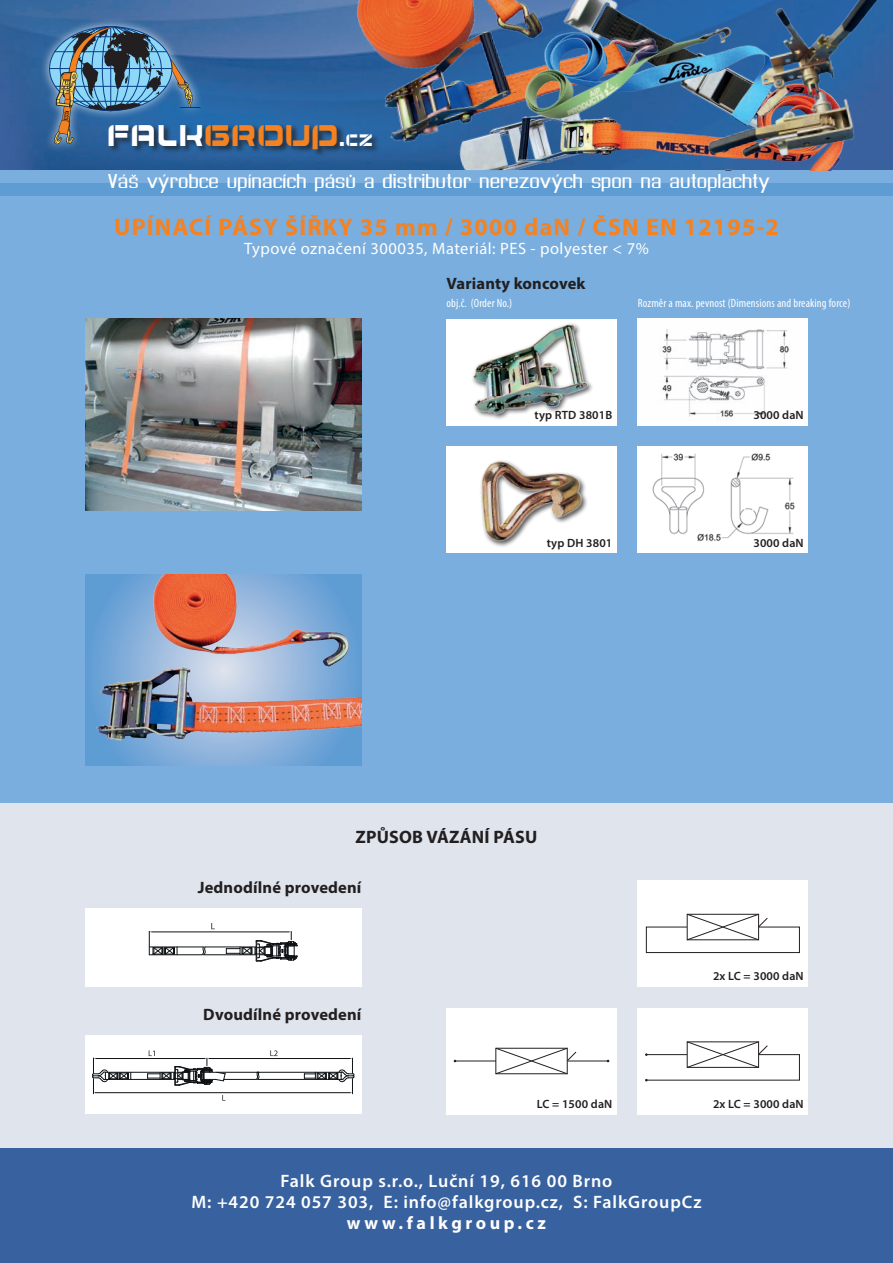
<style>
.page{position:relative;width:893px;height:1263px;background:#fff}
.page>*{position:absolute;margin:0;border:0;box-sizing:border-box;transform-origin:0 0}
.t1{font:29.7px "Airlock";letter-spacing:.05em;color:#f58220;scale:.91 1}
.t2{font:700 24px "Myriad Pro";letter-spacing:.05em;color:#f58220}
.t3{font:600 18px/21px "Myriad Pro";letter-spacing:.05em;color:#fff;text-align:center}
.t4{font:700 18px "Myriad Pro";letter-spacing:.01em;color:#231f20}
.t5{font:700 18px "Myriad Pro";letter-spacing:.2em;color:#fff}
.t6{font:700 16.5px "Myriad Pro";letter-spacing:.01em;color:#231f20}
.t7{font:16.5px "Myriad Pro";letter-spacing:.03em;color:#fff}
.t8{font:15.75px "Asseenon TV";letter-spacing:.01em;color:#fff}
.t9{font:600 12px "Myriad Pro";letter-spacing:.01em;color:#231f20}
.t10{font:condensed 12px "Myriad Pro";letter-spacing:.01em;color:#fff}
.s1{color:#fff}
.s2{font-size:23.1px;color:#fff}
.s3{font-size:16.5px;color:#fff}
</style>
<div class="page">
<div style="left:0;top:191px;width:893px;height:613px;background:#79aede"></div>
<div style="left:0;top:1148px;width:893px;height:115px;background:#38629f"></div>
<div style="left:0;top:804px;width:893px;height:344px;background:#dfe4ed"></div>
<img style="left:85px;top:319px;width:276px;height:191px">
<div style="left:446px;top:319px;width:171px;height:106px;background:#fff"></div>
<img style="left:472px;top:323px;width:120px;height:96px">
<img style="left:638px;top:319px;width:170px;height:106px">
<div style="left:446px;top:1008px;width:171px;height:106px;background:#fff"></div>
<hr style="left:455px;top:1061px;width:153px;height:1px;background:#231f20">
<svg style="left:495px;top:1048px;width:81px;height:26px"></svg>
<div style="left:638px;top:880px;width:170px;height:106px;background:#fff"></div>
<div style="left:646px;top:927px;width:154px;height:26px;border:1px solid #231f20"></div>
<svg style="left:687px;top:914px;width:81px;height:26px"></svg>
<img style="left:638px;top:446px;width:170px;height:107px">
<div style="left:638px;top:1008px;width:170px;height:106px;background:#fff"></div>
<div style="left:646px;top:1054px;width:154px;height:26px;border:1px solid #231f20"></div>
<svg style="left:687px;top:1041px;width:81px;height:27px"></svg>
<div style="left:85px;top:1035px;width:276px;height:79px;background:#fff"></div>
<hr style="left:224px;top:1079px;width:32px;height:1px;background:#0e1214">
<hr style="left:204px;top:1072px;width:53px;height:1px;background:#0e1214">
<hr style="left:258px;top:1079px;width:83px;height:1px;background:#0e1214">
<hr style="left:259px;top:1072px;width:82px;height:1px;background:#0e1214">
<hr style="left:95px;top:1058px;width:110px;height:1px;background:#0e1214">
<hr style="left:209px;top:1058px;width:142px;height:1px;background:#0e1214">
<hr style="left:95px;top:1092px;width:256px;height:1px;background:#0e1214">
<hr style="left:105px;top:1079px;width:70px;height:1px;background:#0e1214">
<hr style="left:105px;top:1072px;width:70px;height:1px;background:#0e1214">
<svg style="left:304px;top:1058px;width:50px;height:36px"></svg>
<svg style="left:256px;top:1072px;width:3px;height:8px"></svg>
<svg style="left:92px;top:1058px;width:39px;height:36px"></svg>
<svg style="left:147px;top:1050px;width:79px;height:36px"></svg>
<svg style="left:270px;top:1050px;width:8px;height:6px"></svg>
<svg style="left:222px;top:1095px;width:3px;height:6px"></svg>
<div style="left:85px;top:908px;width:276px;height:78px;background:#fff"></div>
<hr style="left:151px;top:932px;width:138px;height:1px;background:#0e1214">
<hr style="left:149px;top:954px;width:53px;height:1px;background:#0e1214">
<hr style="left:204px;top:954px;width:52px;height:1px;background:#0e1214">
<hr style="left:149px;top:947px;width:54px;height:1px;background:#0e1214">
<hr style="left:205px;top:947px;width:51px;height:1px;background:#0e1214">
<svg style="left:226px;top:931px;width:72px;height:31px"></svg>
<svg style="left:211px;top:923px;width:4px;height:6px"></svg>
<svg style="left:201px;top:946px;width:5px;height:10px"></svg>
<svg style="left:149px;top:931px;width:29px;height:24px"></svg>
<img style="left:85px;top:574px;width:276px;height:191px">
<div style="left:446px;top:446px;width:171px;height:107px;background:#fff"></div>
<img style="left:480px;top:460px;width:107px;height:87px">
<img style="left:0;top:0;width:451px;height:170px">
<div style="left:40px;top:17px;width:168px;height:136px;background:#fff;opacity:.75"></div>
<div style="left:50px;top:27px;width:122px;height:84px;background:#8dd7f7;border-radius:50%"></div>
<div style="left:102px;top:26px;width:17px;height:85px;border:1px solid #083e89;border-radius:50%"></div>
<hr style="left:55px;top:51px;width:112px;height:1px;background:#083e89">
<hr style="left:50px;top:68px;width:122px;height:1px;background:#083e89">
<hr style="left:55px;top:86px;width:111px;height:1px;background:#083e89">
<svg style="left:170px;top:59px;width:31px;height:49px;background:#507292"></svg>
<svg style="left:54px;top:27px;width:109px;height:117px"></svg>
<div style="left:109px;top:124px;width:272px;height:34px;background:#231f20;opacity:.75"></div>
<div style="left:0;top:170px;width:893px;height:13px;background:#79aede"></div>
<div style="left:0;top:183px;width:893px;height:13px;background:#5e9cd4"></div>
<img style="left:451px;top:160px;width:60px;height:10px">
<img style="left:342px;top:0;width:169px;height:160px">
<img style="left:511px;top:152px;width:171px;height:18px">
<img style="left:501px;top:0;width:181px;height:152px">
<img style="left:682px;top:0;width:211px;height:171px">
<h1 class="t1" style="left:107px;top:122px;width:293px"><span class="s1">FALK</span>GROUP<span class="s2">.</span><span class="s3">CZ</span></h1>
<p class="t8" style="left:107px;top:170px;width:664px">Vás výrobce upínacích pásu a distributor nerezových spon na autoplachty</p>
<h2 class="t2" style="left:114px;top:211px;width:666px">UPÍNACÍ PÁSY ŠÍŘKY 35 mm / 3000 daN / ČSN EN 12195-2</h2>
<p class="t7" style="left:244px;top:239px;width:406px">Typové označení 300035, Materiál: PES - polyester &lt; 7%</p>
<p class="t6" style="left:446px;top:272px;width:141px">Varianty koncovek</p>
<p class="t10" style="left:446px;top:295px;width:67px">obj.č. (Order No.)</p>
<p class="t10" style="left:638px;top:295px;width:214px">Rozměr a max. pevnost (Dimensions and breaking force)</p>
<p class="t9" style="left:535px;top:407px;width:79px">typ RTD 3801B</p>
<p class="t9" style="left:753px;top:407px;width:52px">3000 daN</p>
<p class="t9" style="left:547px;top:535px;width:67px">typ DH 3801</p>
<p class="t9" style="left:753px;top:535px;width:52px">3000 daN</p>
<p class="t4" style="left:356px;top:825px;width:183px">ZPŮSOB VÁZÁNÍ PÁSU</p>
<p class="t6" style="left:198px;top:876px;width:165px">Jednodílné provedení</p>
<p class="t6" style="left:203px;top:1004px;width:160px">Dvoudílné provedení</p>
<p class="t9" style="left:713px;top:969px;width:92px">2x LC = 3000 daN</p>
<p class="t9" style="left:537px;top:1096px;width:77px">LC = 1500 daN</p>
<p class="t9" style="left:713px;top:1096px;width:92px">2x LC = 3000 daN</p>
<p class="t3" style="left:191px;top:1170px;width:512px">Falk Group s.r.o., Luční 19, 616 00 Brno<br>M: +420 724 057 303, E: info@falkgroup.cz, S: FalkGroupCz</p>
<p class="t5" style="left:347px;top:1211px;width:201px">www.falkgroup.cz</p>
</div>
